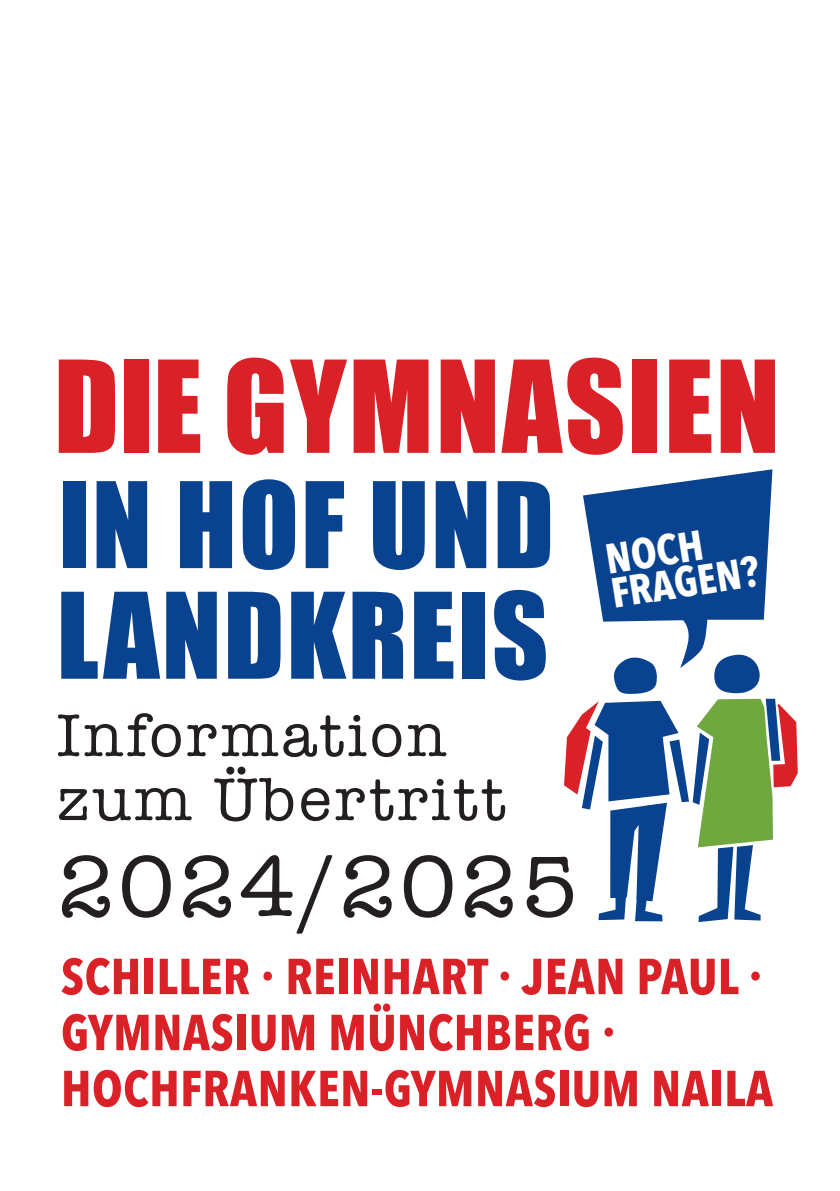
<style>
.page{position:relative;width:840px;height:1191px;background:#fff}
.page>*{position:absolute;margin:0;border:0;box-sizing:border-box;transform-origin:0 0}
.t1{font:118px "Impact";letter-spacing:.02em;color:#da2128}
.t2{font:110px "Impact";letter-spacing:.02em;color:#09428e}
.t3{font:88px "American Typewriter";letter-spacing:.05em;color:#231f20}
.t4{font:62px/64px "American Typewriter";letter-spacing:.05em;color:#231f20}
.t5{font:700 50px/56px "Avenir Next Condensed";letter-spacing:.01em;color:#da2128}
.t6{font:700 42px/34.6px "Avenir Next Condensed";color:#fff}
</style>
<div class="page">
<svg style="left:564px;top:469px;width:234px;height:453px"></svg>
<h1 class="t1" style="left:54px;top:315px;width:727px">DIE GYMNASIEN</h1>
<h2 class="t2" style="left:58px;top:439px;width:488px">IN HOF UND</h2>
<p class="t6" style="left:603px;top:542px;width:151px;rotate:-9deg">NOCH<br>FRAGEN?</p>
<h2 class="t2" style="left:57px;top:550px;width:493px">LANDKREIS</h2>
<p class="t4" style="left:57px;top:701px;width:450px">Information zum Übertritt</p>
<h3 class="t3" style="left:58px;top:819px;width:520px">2024/2025</h3>
<p class="t5" style="left:61px;top:948px;width:713px">SCHILLER . REINHART . JEAN PAUL .<br>GYMNASIUM MÜNCHBERG .<br>HOCHFRANKEN-GYMNASIUM NAILA</p>
</div>
